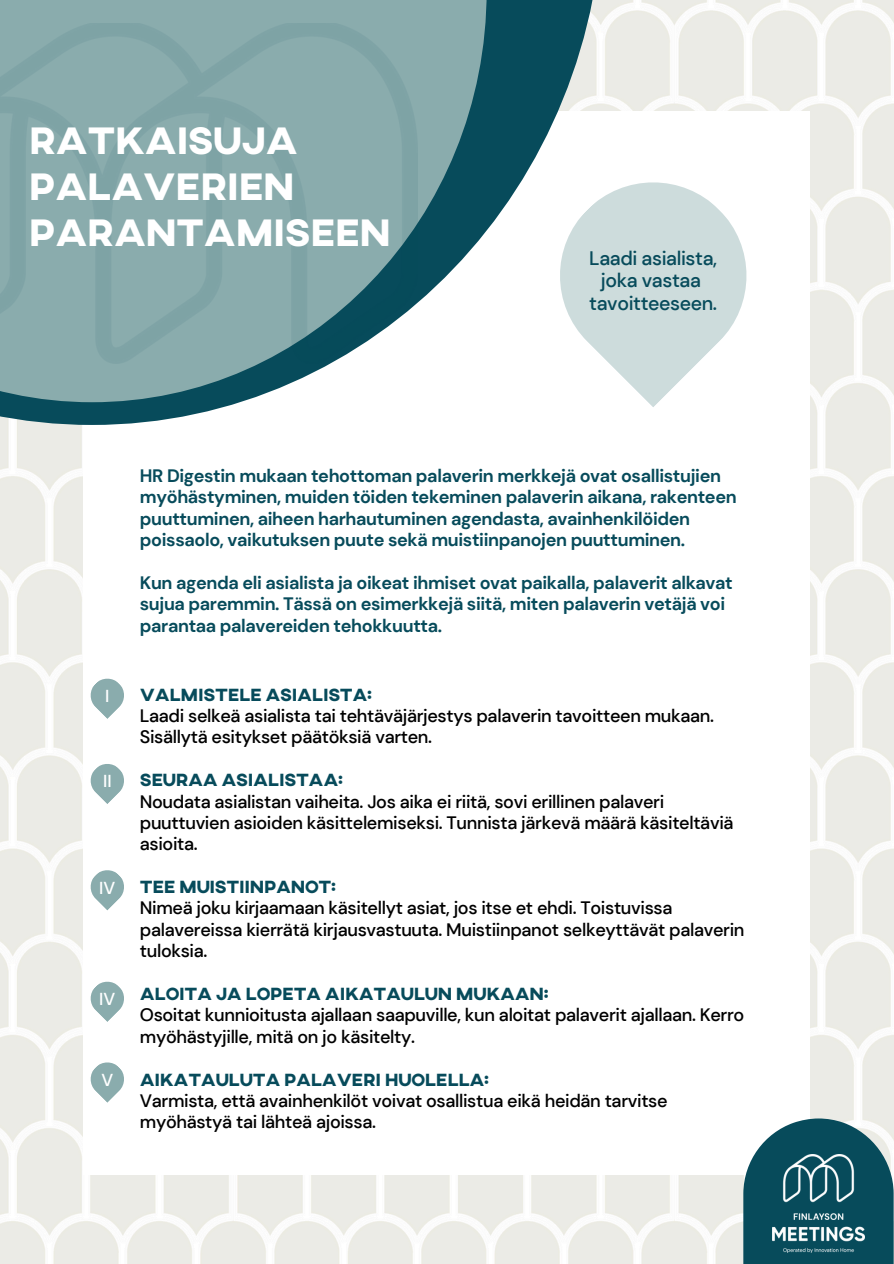
<style>
.page{position:relative;width:894px;height:1264px;background:#fff}
.page>*{position:absolute;margin:0;border:0;box-sizing:border-box;transform-origin:0 0}
.t1{font:800 39px/46.2px "AXIS";letter-spacing:-.02em;color:#fff}
.t2{font:500 19.5px/22.5px "DM Sans";letter-spacing:-.02em;color:#074b5b;text-align:center}
.t3{font:500 18px/21.3px "DM Sans";letter-spacing:-.02em;color:#000}
.t4{font:700 18px/21.3px "DM Sans";letter-spacing:-.02em;color:#074b5b}
.t5{font:800 18px "AXIS";letter-spacing:-.02em;color:#074b5b}
.t6{font:500 17.25px "DM Sans";color:#fff}
</style>
<div class="page">
<img style="left:0;top:0;width:893px;height:1263px">
<div style="left:84px;top:111px;width:725px;height:1063px;background:#fff"></div>
<svg style="left:0;top:0;width:603px;height:425px"></svg>
<svg style="left:0;top:0;width:486px;height:402px;fill:#8aacad"></svg>
<img style="left:0;top:23px;width:417px;height:340px">
<svg style="left:90px;top:678px;width:34px;height:41px"></svg>
<svg style="left:90px;top:764px;width:34px;height:40px"></svg>
<svg style="left:90px;top:870px;width:34px;height:40px"></svg>
<svg style="left:90px;top:1062px;width:34px;height:40px"></svg>
<svg style="left:90px;top:981px;width:34px;height:40px"></svg>
<svg style="left:743px;top:1118px;width:150px;height:145px;background:#376d79"></svg>
<img style="left:772px;top:1154px;width:92px;height:98px">
<svg style="left:521px;top:144px;width:226px;height:263px"></svg>
<svg style="left:854px;top:115px;width:39px;height:297px"></svg>
<p class="t1" style="left:29px;top:115px;width:363px">RATKAISUJA<br>PALAVERIEN<br>PARANTAMISEEN</p>
<p class="t2" style="left:589px;top:247px;width:129px">Laadi asialista, joka vastaa tavoitteeseen.</p>
<p class="t6" style="left:105px;top:685px;width:6px">I</p>
<p class="t6" style="left:103px;top:770px;width:10px">II</p>
<p class="t6" style="left:99px;top:876px;width:18px">IV</p>
<p class="t6" style="left:99px;top:988px;width:18px">IV</p>
<p class="t6" style="left:101px;top:1068px;width:13px">V</p>
<h2 class="t4" style="left:140px;top:465px;width:598px">HR Digestin mukaan tehottoman palaverin merkkejä ovat osallistujien myöhästyminen, muiden töiden tekeminen palaverin aikana, rakenteen puuttuminen, aiheen harhautuminen agendasta, avainhenkilöiden poissaolo, vaikutuksen puute sekä muistiinpanojen puuttuminen.</h2>
<p class="t4" style="left:140px;top:572px;width:594px">Kun agenda eli asialista ja oikeat ihmiset ovat paikalla, palaverit alkavat sujua paremmin. Tässä on esimerkkejä siitä, miten palaverin vetäjä voi parantaa palavereiden tehokkuutta.</p>
<h3 class="t5" style="left:140px;top:682px;width:234px">VALMISTELE ASIALISTA:</h3>
<p class="t3" style="left:140px;top:705px;width:575px">Laadi selkeä asialista tai tehtäväjärjestys palaverin tavoitteen mukaan.</p>
<p class="t3" style="left:140px;top:726px;width:294px">Sisällytä esitykset päätöksiä varten.</p>
<p class="t5" style="left:140px;top:768px;width:204px">SEURAA ASIALISTAA:</p>
<p class="t3" style="left:140px;top:790px;width:595px">Noudata asialistan vaiheita. Jos aika ei riitä, sovi erillinen palaveri puuttuvien asioiden käsittelemiseksi. Tunnista järkevä määrä käsiteltäviä asioita.</p>
<p class="t5" style="left:140px;top:875px;width:197px">TEE MUISTIINPANOT:</p>
<h4 class="t3" style="left:140px;top:897px;width:606px">Nimeä joku kirjaamaan käsitellyt asiat, jos itse et ehdi. Toistuvissa palavereissa kierrätä kirjausvastuuta. Muistiinpanot selkeyttävät palaverin tuloksia.</h4>
<p class="t5" style="left:140px;top:982px;width:410px">ALOITA JA LOPETA AIKATAULUN MUKAAN:</p>
<h4 class="t3" style="left:140px;top:1004px;width:606px">Osoitat kunnioitusta ajallaan saapuville, kun aloitat palaverit ajallaan. Kerro myöhästyjille, mitä on jo käsitelty.</h4>
<p class="t5" style="left:140px;top:1067px;width:351px">AIKATAULUTA PALAVERI HUOLELLA:</p>
<p class="t3" style="left:140px;top:1090px;width:529px">Varmista, että avainhenkilöt voivat osallistua eikä heidän tarvitse myöhästyä tai lähteä ajoissa.</p>
</div>
